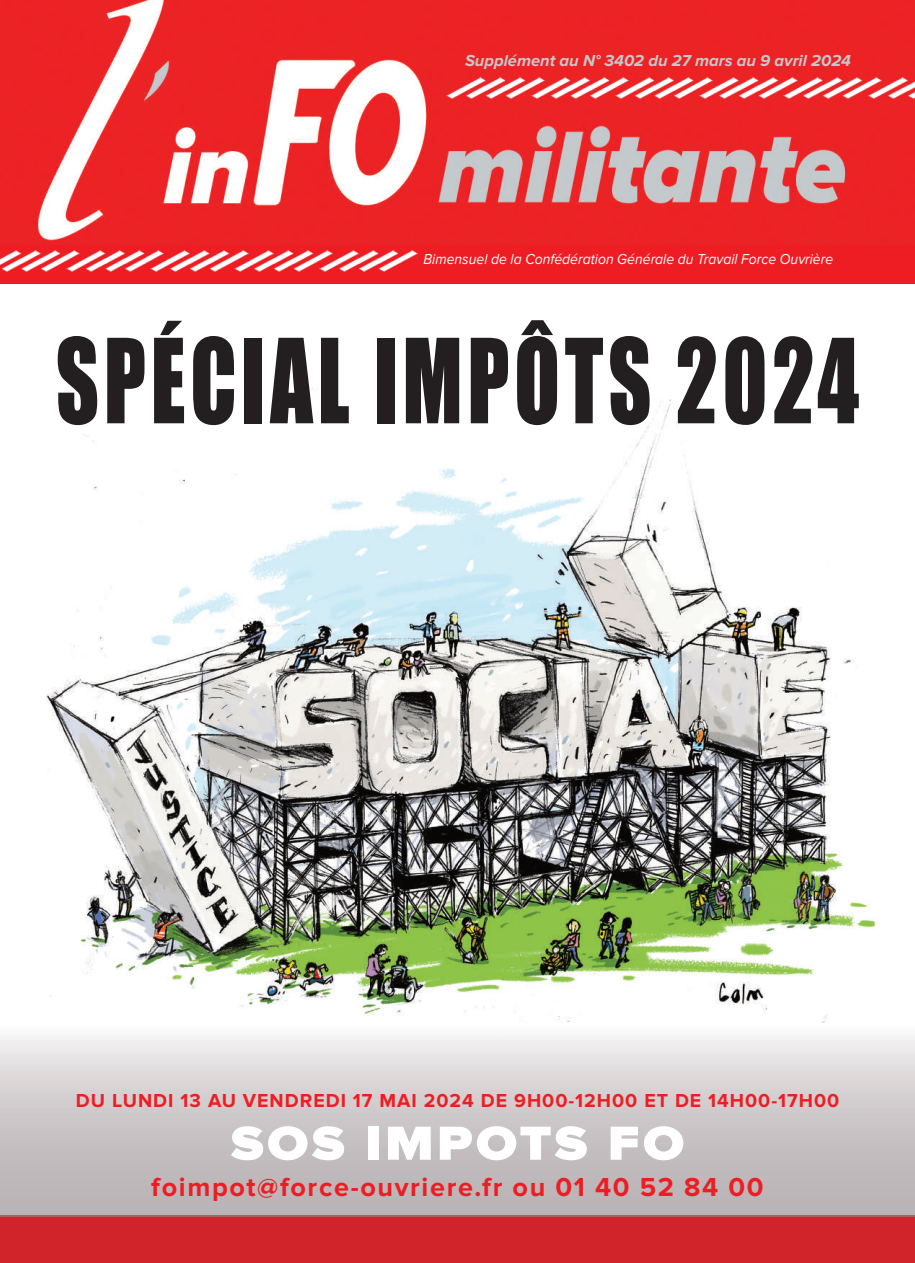
<style>
.page{position:relative;width:915px;height:1263px;background:#fff}
.page>*{position:absolute;margin:0;border:0;box-sizing:border-box;transform-origin:0 0}
.t1{font:108.15px "Impact";letter-spacing:.055em;color:#231f20;scale:.78 1}
.t2{font:900 49.5px "Proxima Nova";letter-spacing:.06em;color:#fff;scale:1.09 1}
.t3{font:700 27px "Proxima Nova";letter-spacing:.06em;color:#ee1d23}
.t4{font:700 19.5px "Proxima Nova";letter-spacing:.05em;color:#ee1d23}
.t5{font:italic 700 16.5px "Proxima Nova";color:#c7c8ca}
.t6{font:italic 15px "Proxima Nova";color:#fff;scale:.93 1}
</style>
<div class="page">
<div style="left:0;top:0;width:914px;height:283px;background:#ee1d23"></div>
<img style="left:34px;top:0;width:870px;height:242px">
<img style="left:332px;top:250px;width:85px;height:22px">
<img style="left:248px;top:250px;width:84px;height:22px">
<img style="left:164px;top:250px;width:84px;height:22px">
<img style="left:80px;top:250px;width:84px;height:22px">
<img style="left:0;top:250px;width:80px;height:22px">
<img style="left:881px;top:78px;width:33px;height:21px">
<img style="left:797px;top:78px;width:84px;height:21px">
<img style="left:712px;top:78px;width:85px;height:21px">
<img style="left:628px;top:78px;width:84px;height:21px">
<img style="left:544px;top:78px;width:84px;height:21px">
<img style="left:446px;top:78px;width:98px;height:21px">
<div style="left:0;top:1215px;width:914px;height:48px;background:#d1232a"></div>
<img style="left:46px;top:387px;width:831px;height:636px">
<div style="left:0;top:1023px;width:914px;height:193px;background:linear-gradient(to bottom,#f2f1f0,#b0a9ac)"></div>
<p class="t5" style="left:465px;top:53px;width:387px">Supplément au N° 3402 du 27 mars au 9 avril 2024</p>
<p class="t6" style="left:423px;top:252px;width:442px">Bimensuel de la Confédération Générale du Travail Force Ouvrière</p>
<h1 class="t1" style="left:56px;top:338px;width:1031px">SPÉCIAL IMPÔTS 2024</h1>
<h3 class="t4" style="left:76px;top:1092px;width:764px">DU LUNDI 13 AU VENDREDI 17 MAI 2024 DE 9H00-12H00 ET DE 14H00-17H00</h3>
<h2 class="t2" style="left:231px;top:1120px;width:417px">SOS IMPOTS FO</h2>
<h3 class="t3" style="left:151px;top:1174px;width:613px">foimpot@force-ouvriere.fr ou 01 40 52 84 00</h3>
</div>
